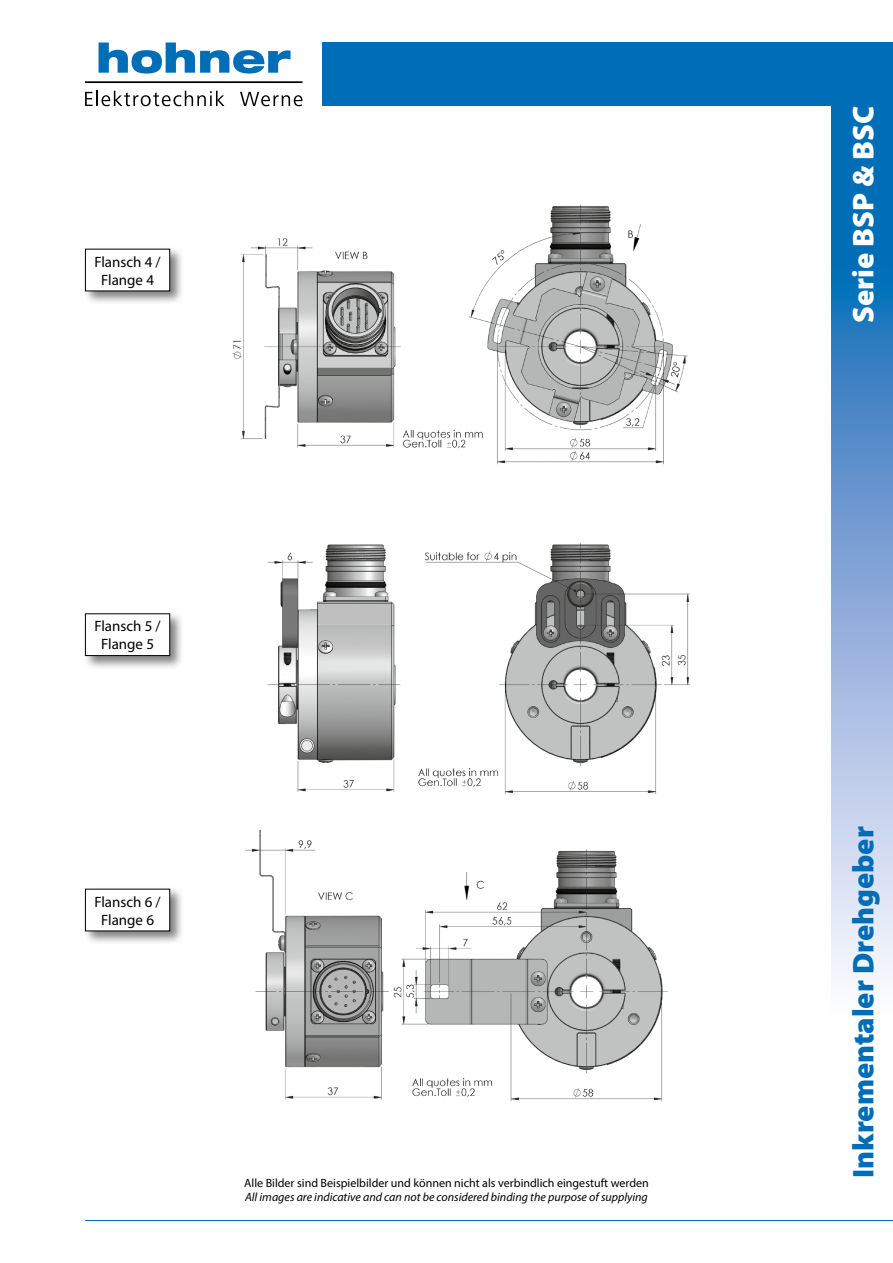
<style>
.page{position:relative;width:893px;height:1263px;background:#fff}
.page>*{position:absolute;margin:0;border:0;box-sizing:border-box;transform-origin:0 0}
.t1{font:900 30px "Myriad Pro";color:#006db6}
.t2{font:900 30px "Myriad Pro";color:#fff}
.t3{font:15px/18px "Myriad Pro";color:#000;text-align:center}
.t4{font:12px "Myriad Pro";color:#000}
.t5{font:italic 12px "Myriad Pro";color:#000}
</style>
<div class="page">
<div style="left:831px;top:43px;width:62px;height:211px;background:#006db7"></div>
<div style="left:323px;top:43px;width:570px;height:63px;background:#006db7"></div>
<svg style="left:831px;top:254px;width:62px;height:725px;background:#89aeda"></svg>
<hr style="left:85px;top:1220px;width:808px;height:1px;background:#006db7">
<svg style="left:99px;top:43px;width:192px;height:31px"></svg>
<svg style="left:85px;top:91px;width:140px;height:15px"></svg>
<svg style="left:240px;top:92px;width:62px;height:14px"></svg>
<hr style="left:85px;top:81px;width:217px;height:2px;background:#000">
<img style="left:232px;top:204px;width:458px;height:898px">
<div style="left:83px;top:247px;width:101px;height:58px;background:#000;opacity:.5"></div>
<div style="left:85px;top:249px;width:85px;height:42px;background:#fff"></div>
<div style="left:85px;top:249px;width:85px;height:42px;border:1px solid #000"></div>
<div style="left:83px;top:611px;width:101px;height:59px;background:#000;opacity:.5"></div>
<div style="left:85px;top:614px;width:85px;height:41px;background:#fff"></div>
<div style="left:85px;top:613px;width:85px;height:43px;border:1px solid #000"></div>
<div style="left:83px;top:886px;width:101px;height:59px;background:#000;opacity:.5"></div>
<div style="left:85px;top:889px;width:85px;height:42px;background:#fff"></div>
<div style="left:85px;top:889px;width:85px;height:42px;border:1px solid #000"></div>
<p class="t3" style="left:94px;top:252px;width:68px">Flansch 4 /<br>Flange 4</p>
<p class="t3" style="left:94px;top:617px;width:68px">Flansch 5 /<br>Flange 5</p>
<p class="t3" style="left:94px;top:892px;width:68px">Flansch 6 /<br>Flange 6</p>
<p class="t4" style="left:244px;top:1175px;width:406px">Alle Bilder sind Beispielbilder und können nicht als verbindlich eingestuft werden</p>
<p class="t5" style="left:245px;top:1190px;width:404px">All images are indicative and can not be considered binding the purpose of supplying</p>
<h1 class="t2" style="left:843px;top:323px;width:218px;rotate:-90deg">Serie BSP &amp; BSC</h1>
<h1 class="t1" style="left:843px;top:1178px;width:353px;rotate:-90deg">Inkrementaler Drehgeber</h1>
</div>
